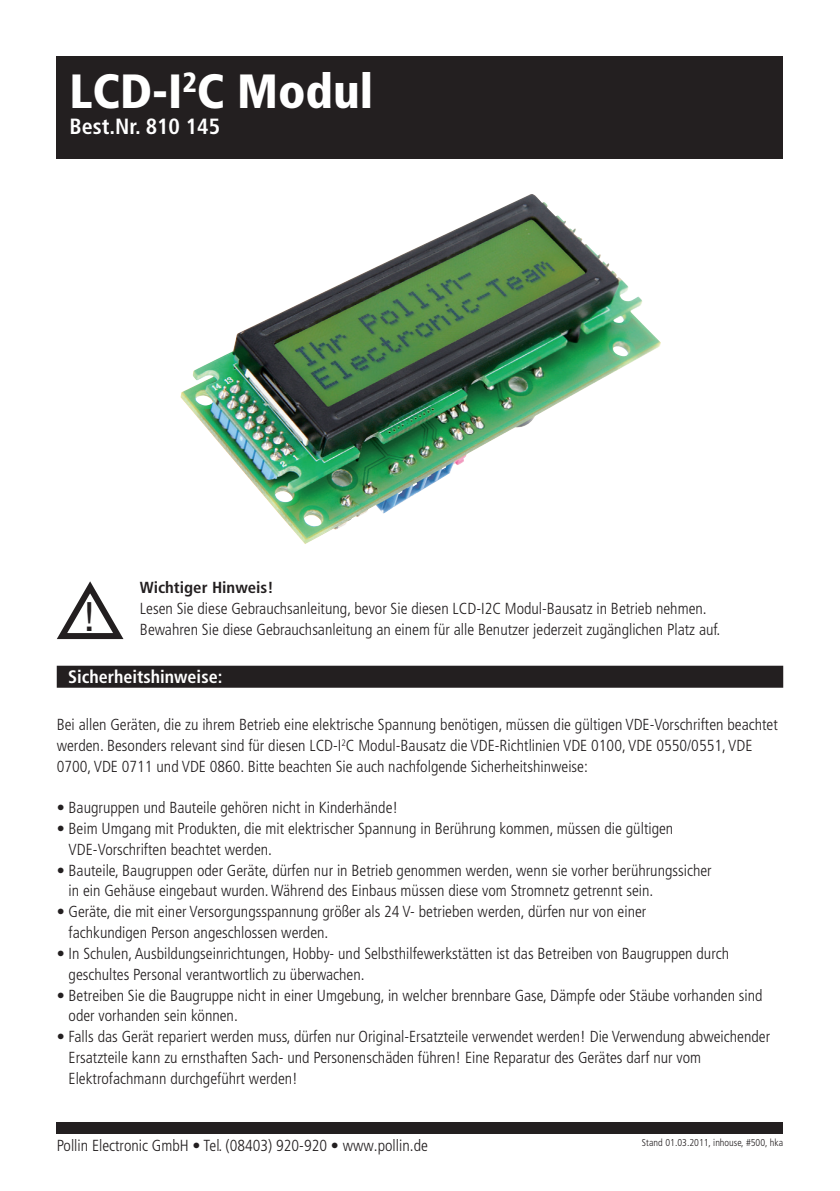
<style>
.page{position:relative;width:840px;height:1191px;background:#fff}
.page>*{position:absolute;margin:0;border:0;box-sizing:border-box;transform-origin:0 0}
.t1{font:900 condensed 48px "Frutiger LT Pro";color:#fff}
.t2{font:40.2px "Helvetica Neue";color:#231f20}
.t3{font:700 condensed 22px "Frutiger LT Pro";color:#fff}
.t4{font:700 condensed 18px "Frutiger LT Pro";color:#fff}
.t5{font:300 condensed 16px/20.8px "Frutiger LT Pro";color:#231f20}
.t6{font:700 condensed 16px "Frutiger LT Pro";color:#231f20;scale:1.05 1}
.t7{font:300 condensed 10px "Frutiger LT Pro";color:#231f20}
</style>
<div class="page">
<div style="left:57px;top:57px;width:725px;height:102px;background:#231f20"></div>
<div style="left:57px;top:1122px;width:725px;height:12px;background:#231f20"></div>
<svg style="left:57px;top:581px;width:67px;height:59px"></svg>
<img style="left:180px;top:194px;width:480px;height:350px">
<div style="left:57px;top:665px;width:725px;height:22px;background:#231f20"></div>
<h1 class="t1" style="left:69px;top:62px;width:305px">LCD-I<sup>2</sup>C Modul</h1>
<h3 class="t3" style="left:69px;top:114px;width:152px">Best.Nr. 810 145</h3>
<p class="t6" style="left:140px;top:578px;width:129px">Wichtiger Hinweis!</p>
<p class="t5" style="left:140px;top:598px;width:581px">Lesen Sie diese Gebrauchsanleitung, bevor Sie diesen LCD-I2C Modul-Bausatz in Betrieb nehmen.<br>Bewahren Sie diese Gebrauchsanleitung an einem für alle Benutzer jederzeit zugänglichen Platz auf.</p>
<p class="t4" style="left:68px;top:666px;width:156px">Sicherheitshinweise:</p>
<p class="t5" style="left:57px;top:714px;width:722px">Bei allen Geräten, die zu ihrem Betrieb eine elektrische Spannung benötigen, müssen die gültigen VDE-Vorschriften beachtet werden. Besonders relevant sind für diesen LCD-I<sup>2</sup>C Modul-Bausatz die VDE-Richtlinien VDE 0100, VDE 0550/0551, VDE<br>0700, VDE 0711 und VDE 0860. Bitte beachten Sie auch nachfolgende Sicherheitshinweise:</p>
<p class="t5" style="left:57px;top:797px;width:343px">• Baugruppen und Bauteile gehören nicht in Kinderhände!</p>
<p class="t5" style="left:69px;top:818px;width:606px;text-indent:-12px">• Beim Umgang mit Produkten, die mit elektrischer Spannung in Berührung kommen, müssen die gültigen<br>VDE-Vorschriften beachtet werden.</p>
<p class="t5" style="left:69px;top:860px;width:644px;text-indent:-12px">• Bauteile, Baugruppen oder Geräte, dürfen nur in Betrieb genommen werden, wenn sie vorher berührungssicher in ein Gehäuse eingebaut wurden. Während des Einbaus müssen diese vom Stromnetz getrennt sein.</p>
<p class="t5" style="left:69px;top:901px;width:579px;text-indent:-12px">• Geräte, die mit einer Versorgungsspannung größer als 24 V- betrieben werden, dürfen nur von einer fachkundigen Person angeschlossen werden.</p>
<p class="t5" style="left:69px;top:943px;width:661px;text-indent:-12px">• In Schulen, Ausbildungseinrichtungen, Hobby- und Selbsthilfewerkstätten ist das Betreiben von Baugruppen durch geschultes Personal verantwortlich zu überwachen.</p>
<p class="t5" style="left:69px;top:984px;width:695px;text-indent:-12px">• Betreiben Sie die Baugruppe nicht in einer Umgebung, in welcher brennbare Gase, Dämpfe oder Stäube vorhanden sind oder vorhanden sein können.</p>
<p class="t5" style="left:69px;top:1026px;width:702px;text-indent:-12px">• Falls das Gerät repariert werden muss, dürfen nur Original-Ersatzteile verwendet werden! Die Verwendung abweichender<br>Ersatzteile kann zu ernsthaften Sach- und Personenschäden führen! Eine Reparatur des Gerätes darf nur vom<br>Elektrofachmann durchgeführt werden!</p>
<h2 class="t2" style="left:84px;top:593px;width:12px">!</h2>
<p class="t5" style="left:57px;top:1135px;width:372px">Pollin Electronic GmbH • Tel. (08403) 920-920 • www.pollin.de</p>
<p class="t7" style="left:641px;top:1137px;width:143px">Stand 01.03.2011, inhouse, #500, hka</p>
</div>
